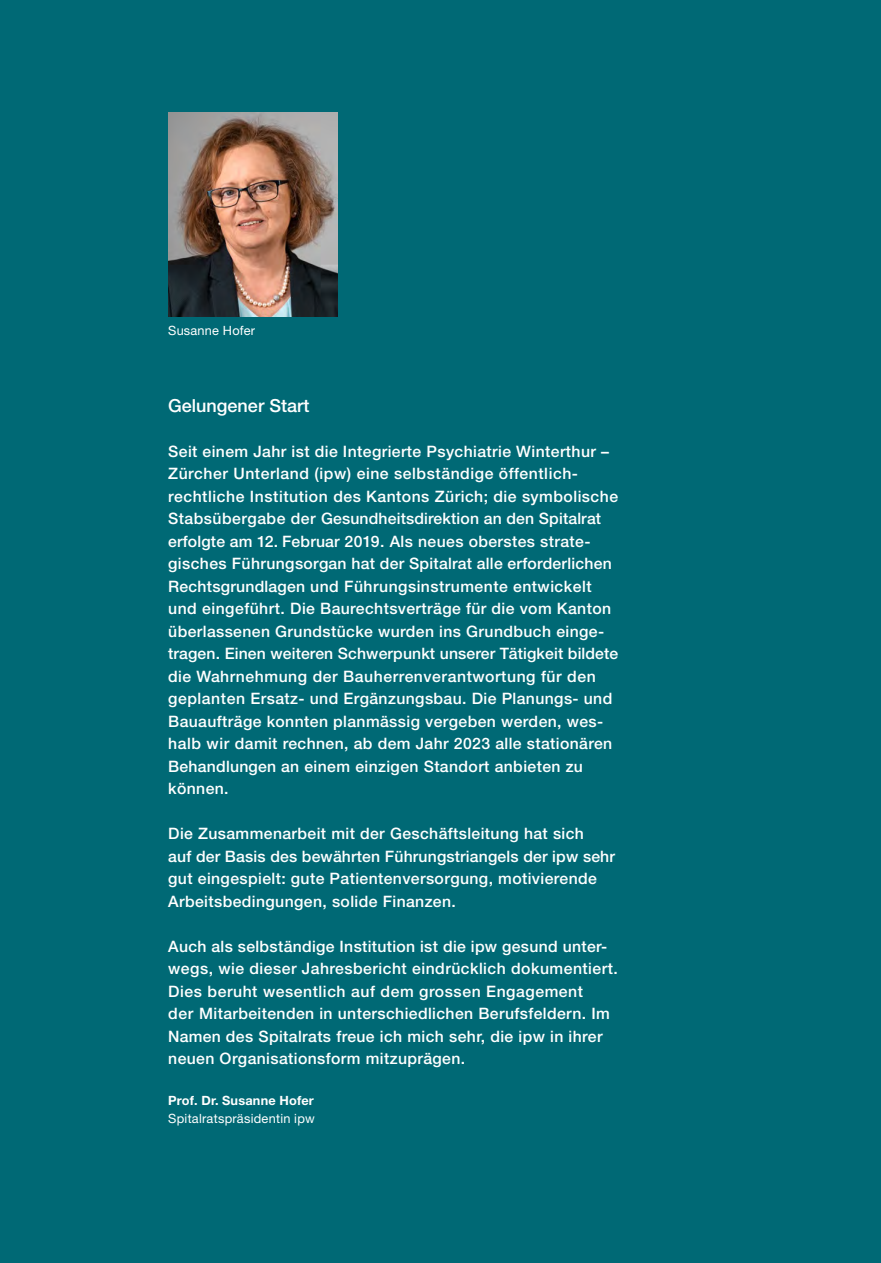
<style>
.page{position:relative;width:881px;height:1263px;background:#fff}
.page>*{position:absolute;margin:0;border:0;box-sizing:border-box;transform-origin:0 0}
.t1{font:500 18px "Helvetica Neue LT Std";color:#fff}
.t2{font:500 15.75px/22.5px "Helvetica Neue LT Std";letter-spacing:.025em;color:#fff}
.t3{font:12.75px "Helvetica Neue LT Std";letter-spacing:.02em;color:#fff}
.t4{font:700 12.75px "Helvetica Neue LT Std";letter-spacing:.015em;color:#fff}
</style>
<div class="page">
<div style="left:0;top:0;width:880px;height:1263px;background:#006975"></div>
<img style="left:168px;top:112px;width:169px;height:205px">
<p class="t3" style="left:168px;top:323px;width:88px">Susanne Hofer</p>
<p class="t1" style="left:168px;top:394px;width:143px">Gelungener Start</p>
<p class="t2" style="left:168px;top:440px;width:451px">Seit einem Jahr ist die Integrierte Psychiatrie Winterthur – Zürcher Unterland (ipw) eine selbständige öffentlich&shy;rechtliche Institution des Kantons Zürich; die symbolische Stabsübergabe der Gesundheitsdirektion an den Spitalrat erfolgte am 12. Februar 2019. Als neues oberstes strate&shy;gisches Führungsorgan hat der Spitalrat alle erforderlichen Rechtsgrundlagen und Führungsinstrumente entwickelt und eingeführt. Die Baurechtsverträge für die vom Kanton überlassenen Grundstücke wurden ins Grundbuch einge&shy;tragen. Einen weiteren Schwerpunkt unserer Tätigkeit bildete die Wahrnehmung der Bauherrenverantwortung für den geplanten Ersatz- und Ergänzungsbau. Die Planungs- und Bauaufträge konnten planmässig vergeben werden, wes&shy;halb wir damit rechnen, ab dem Jahr 2023 alle stationären Behandlungen an einem einzigen Standort anbieten zu können.</p>
<p class="t2" style="left:168px;top:822px;width:448px">Die Zusammenarbeit mit der Geschäftsleitung hat sich<br>auf der Basis des bewährten Führungstriangels der ipw sehr gut eingespielt: gute Patientenversorgung, motivierende Arbeitsbedingungen, solide Finanzen.</p>
<p class="t2" style="left:168px;top:935px;width:451px">Auch als selbständige Institution ist die ipw gesund unter&shy;wegs, wie dieser Jahresbericht eindrücklich dokumentiert.<br>Dies beruht wesentlich auf dem grossen Engagement<br>der Mitarbeitenden in unterschiedlichen Berufsfeldern. Im Namen des Spitalrats freue ich mich sehr, die ipw in ihrer neuen Organisationsform mitzuprägen.</p>
<p class="t4" style="left:168px;top:1092px;width:147px">Prof. Dr. Susanne Hofer</p>
<p class="t3" style="left:168px;top:1110px;width:148px">Spitalratspräsidentin ipw</p>
</div>
